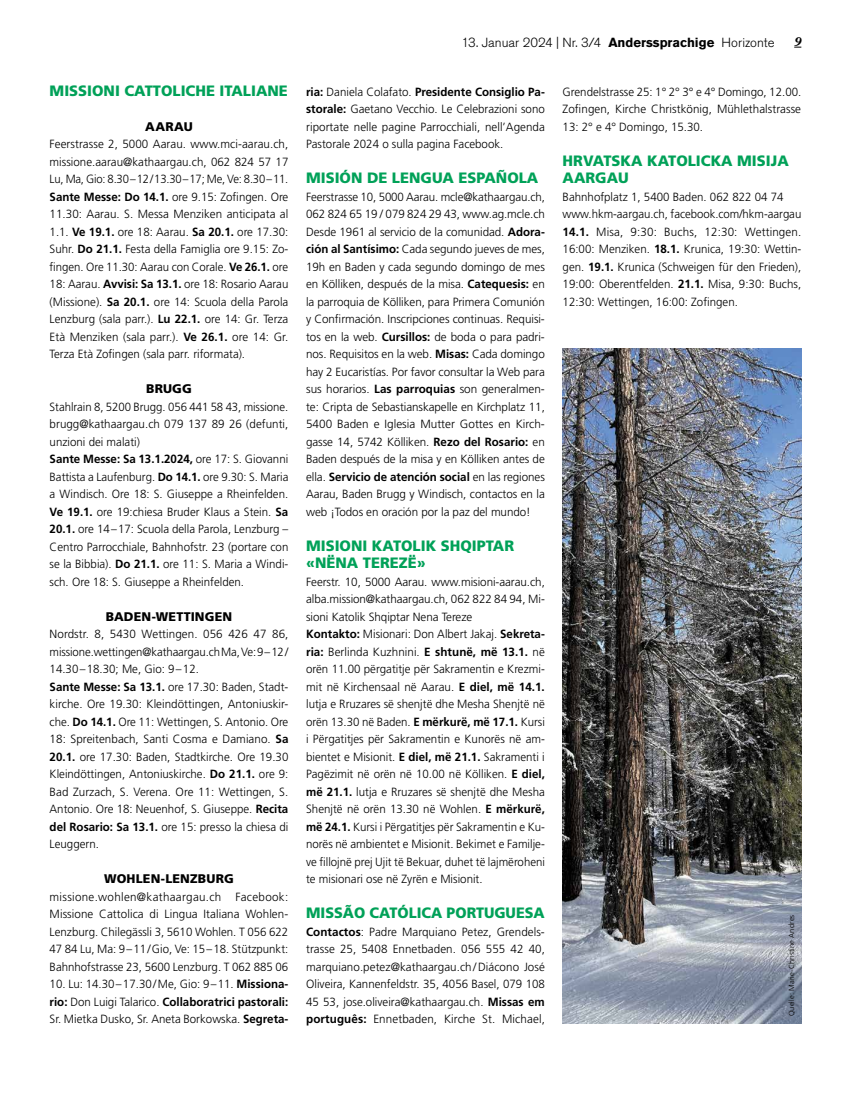
<style>
.page{position:relative;width:851px;height:1099px;background:#fff}
.page>*{position:absolute;margin:0;border:0;box-sizing:border-box;transform-origin:0 0}
.t1{font:900 15px/17.5px "Frutiger LT Std";color:#00a158}
.t2{font:900 15px "Frutiger LT Std";color:#00a158;scale:.96 1}
.t3{font:300 13.12px "Akzidenz Grotesk Pro";color:#000}
.t4{font:italic 700 13.12px "Plantin MT Pro";color:#000}
.t5{font:900 12.5px "Frutiger LT Std";letter-spacing:.01em;color:#000}
.t6{font:300 11.88px/17.5px "Frutiger LT Std";color:#000;text-align:justify}
.t7{font:300 11.88px/17.5px "Frutiger LT Std";color:#000;scale:.96 1}
.t8{font:300 7.5px "Frutiger LT Std";letter-spacing:.02em;color:#000}
.s1{font-weight:700}
</style>
<div class="page">
<img style="left:562px;top:348px;width:239px;height:675px">
<p class="t1" style="left:50px;top:81px;width:240px">MISSIONI CATTOLICHE ITALIANE</p>
<p class="t5" style="left:145px;top:119px;width:49px">AARAU</p>
<p class="t6" style="left:50px;top:135px;width:240px">Feerstrasse 2, 5000 Aarau. www.mci-aarau.ch, missione.aarau@kathaargau.ch, 062 824 57 17<br>Lu, Ma, Gio: 8.30–12/13.30–17; Me, Ve: 8.30–11.<br><span class="s1">Sante Messe: Do 14.1.</span> ore 9.15: Zofingen. Ore 11.30: Aarau. S. Messa Menziken anticipata al 1.1. <span class="s1">Ve 19.1.</span> ore 18: Aarau. <span class="s1">Sa 20.1.</span> ore 17.30:<br>Suhr. <span class="s1">Do 21.1.</span> Festa della Famiglia ore 9.15: Zo&shy;fingen. Ore 11.30: Aarau con Corale. <span class="s1">Ve 26.1.</span> ore 18: Aarau. <span class="s1">Avvisi: Sa 13.1.</span> ore 18: Rosario Aarau (Missione). <span class="s1">Sa 20.1.</span> ore 14: Scuola della Parola Lenzburg (sala parr.). <span class="s1">Lu 22.1.</span> ore 14: Gr. Terza Età Menziken (sala parr.). <span class="s1">Ve 26.1.</span> ore 14: Gr.<br>Terza Età Zofingen (sala parr. riformata).</p>
<p class="t5" style="left:146px;top:381px;width:47px">BRUGG</p>
<p class="t7" style="left:50px;top:398px;width:250px">Stahlrain 8, 5200 Brugg. 056 441 58 43, missione. brugg@kathaargau.ch 079 137 89 26 (defunti, unzioni dei malati)<br><span class="s1">Sante Messe: Sa 13.1.2024,</span> ore 17: S. Giovanni Battista a Laufenburg. <span class="s1">Do 14.1.</span> ore 9.30: S. Maria a Windisch. Ore 18: S. Giuseppe a Rheinfelden.<br><span class="s1">Ve 19.1.</span> ore 19:chiesa Bruder Klaus a Stein. <span class="s1">Sa 20.1.</span> ore 14–17: Scuola della Parola, Lenzburg – Centro Parrocchiale, Bahnhofstr. 23 (portare con se la Bibbia). <span class="s1">Do 21.1.</span> ore 11: S. Maria a Windi&shy;sch. Ore 18: S. Giuseppe a Rheinfelden.</p>
<p class="t5" style="left:106px;top:609px;width:128px">BADEN-WETTINGEN</p>
<p class="t6" style="left:50px;top:625px;width:240px;text-align:left">Nordstr. 8, 5430 Wettingen. 056 426 47 86, missione.wettingen@kathaargau.ch Ma, Ve: 9–12/ 14.30–18.30; Me, Gio: 9–12.<br><span class="s1">Sante Messe: Sa 13.1.</span> ore 17.30: Baden, Stadt&shy;kirche. Ore 19.30: Kleindöttingen, Antoniuskir&shy;che. <span class="s1">Do 14.1.</span> Ore 11: Wettingen, S. Antonio. Ore 18: Spreitenbach, Santi Cosma e Damiano. <span class="s1">Sa 20.1.</span> ore 17.30: Baden, Stadtkirche. Ore 19.30<br>Kleindöttingen, Antoniuskirche. <span class="s1">Do 21.1.</span> ore 9:<br>Bad Zurzach, S. Verena. Ore 11: Wettingen, S.<br>Antonio. Ore 18: Neuenhof, S. Giuseppe. <span class="s1">Recita del Rosario: Sa 13.1.</span> ore 15: presso la chiesa di Leuggern.</p>
<p class="t5" style="left:104px;top:871px;width:131px">WOHLEN-LENZBURG</p>
<p class="t6" style="left:50px;top:888px;width:240px">missione.wohlen@kathaargau.ch Facebook:<br>Missione Cattolica di Lingua Italiana Wohlen-Lenzburg. Chilegässli 3, 5610 Wohlen. T 056 622<br>47 84 Lu, Ma: 9–11/Gio, Ve: 15–18. Stützpunkt:<br>Bahnhofstrasse 23, 5600 Lenzburg. T 062 885 06</p>
<p class="t6" style="left:50px;top:975px;width:240px">10. Lu: 14.30–17.30/Me, Gio: 9–11. <span class="s1">Missiona&shy;rio:</span> Don Luigi Talarico. <span class="s1">Collaboratrici pastorali:<br></span>Sr. Mietka Dusko, Sr. Aneta Borkowska. <span class="s1">Segreta-</span></p>
<p class="t3" style="left:461px;top:34px;width:314px">13. Januar 2024 | Nr. 3/4 <span class="s1">Anderssprachige</span> Horizonte</p>
<p class="t4" style="left:794px;top:33px;width:9px">9</p>
<p class="t6" style="left:306px;top:83px;width:240px"><span class="s1">ria:</span> Daniela Colafato. <span class="s1">Presidente Consiglio Pa&shy;storale:</span> Gaetano Vecchio. Le Celebrazioni sono riportate nelle pagine Parrocchiali, nell’Agenda Pastorale 2024 o sulla pagina Facebook.</p>
<p class="t1" style="left:306px;top:169px;width:234px">MISIÓN DE LENGUA ESPAÑOLA</p>
<p class="t6" style="left:306px;top:188px;width:240px">Feerstrasse 10, 5000 Aarau. mcle@kathaargau.ch, 062 824 65 19 / 079 824 29 43, www.ag.mcle.ch Desde 1961 al servicio de la comunidad. <span class="s1">Adora&shy;ción al Santísimo:</span> Cada segundo jueves de mes, 19h en Baden y cada segundo domingo de mes en Kölliken, después de la misa. <span class="s1">Catequesis:</span> en la parroquia de Kölliken, para Primera Comunión y Confirmación. Inscripciones continuas. Requisi&shy;tos en la web. <span class="s1">Cursillos:</span> de boda o para padri&shy;nos. Requisitos en la web. <span class="s1">Misas:</span> Cada domingo hay 2 Eucaristías. Por favor consultar la Web para sus horarios. <span class="s1">Las parroquias</span> son generalmen&shy;te: Cripta de Sebastianskapelle en Kirchplatz 11, 5400 Baden e Iglesia Mutter Gottes en Kirch&shy;gasse 14, 5742 Kölliken. <span class="s1">Rezo del Rosario:</span> en Baden después de la misa y en Kölliken antes de ella. <span class="s1">Servicio de atención social</span> en las regiones Aarau, Baden Brugg y Windisch, contactos en la web ¡Todos en oración por la paz del mundo!</p>
<p class="t1" style="left:306px;top:536px;width:209px">MISIONI KATOLIK SHQIPTAR «NËNA TEREZË»</p>
<p class="t6" style="left:306px;top:573px;width:240px;text-align:left">Feerstr. 10, 5000 Aarau. www.misioni-aarau.ch, alba.mission@kathaargau.ch, 062 822 84 94, Mi&shy;sioni Katolik Shqiptar Nena Tereze<br><span class="s1">Kontakto:</span> Misionari: Don Albert Jakaj. <span class="s1">Sekreta&shy;ria:</span> Berlinda Kuzhnini. <span class="s1">E shtunë, më 13.1.</span> në orën 11.00 përgatitje për Sakramentin e Krezmi&shy;mit në Kirchensaal në Aarau. <span class="s1">E diel, më 14.1. </span>lutja e Rruzares së shenjtë dhe Mesha Shenjtë në orën 13.30 në Baden. <span class="s1">E mërkurë, më 17.1.</span> Kursi i Përgatitjes për Sakramentin e Kunorës në am&shy;bientet e Misionit. <span class="s1">E diel, më 21.1.</span> Sakramenti i Pagëzimit në orën në 10.00 në Kölliken. <span class="s1">E diel, më 21.1.</span> lutja e Rruzares së shenjtë dhe Mesha Shenjtë në orën 13.30 në Wohlen. <span class="s1">E mërkurë, më 24.1.</span> Kursi i Përgatitjes për Sakramentin e Ku&shy;norës në ambientet e Misionit. Bekimet e Familje&shy;ve fillojnë prej Ujit të Bekuar, duhet të lajmëroheni te misionari ose në Zyrën e Misionit.</p>
<p class="t2" style="left:306px;top:904px;width:250px">MISSÃO CATÓLICA PORTUGUESA</p>
<p class="t6" style="left:306px;top:923px;width:240px"><span class="s1">Contactos</span>: Padre Marquiano Petez, Grendels&shy;trasse 25, 5408 Ennetbaden. 056 555 42 40, marquiano.petez@kathaargau.ch/Diácono José Oliveira, Kannenfeldstr. 35, 4056 Basel, 079 108<br>45 53, jose.oliveira@kathaargau.ch. <span class="s1">Missas em português:</span> Ennetbaden, Kirche St. Michael,</p>
<p class="t6" style="left:562px;top:83px;width:240px">Grendelstrasse 25: 1° 2° 3° e 4° Domingo, 12.00.<br>Zofingen, Kirche Christkönig, Mühlethalstrasse 13: 2° e 4° Domingo, 15.30.</p>
<p class="t1" style="left:562px;top:151px;width:228px">HRVATSKA KATOLICKA MISIJA<br>AARGAU</p>
<p class="t6" style="left:562px;top:188px;width:240px;text-align:left">Bahnhofplatz 1, 5400 Baden. 062 822 04 74 www.hkm-aargau.ch, facebook.com/hkm-aargau <span class="s1">14.1.</span> Misa, 9:30: Buchs, 12:30: Wettingen.<br>16:00: Menziken. <span class="s1">18.1.</span> Krunica, 19:30: Wettin&shy;gen. <span class="s1">19.1.</span> Krunica (Schweigen für den Frieden), 19:00: Oberentfelden. <span class="s1">21.1.</span> Misa, 9:30: Buchs, 12:30: Wettingen, 16:00: Zofingen.</p>
<p class="t8" style="left:787px;top:1016px;width:103px;rotate:-90deg">Quelle: Marie-Christine Andres</p>
</div>
